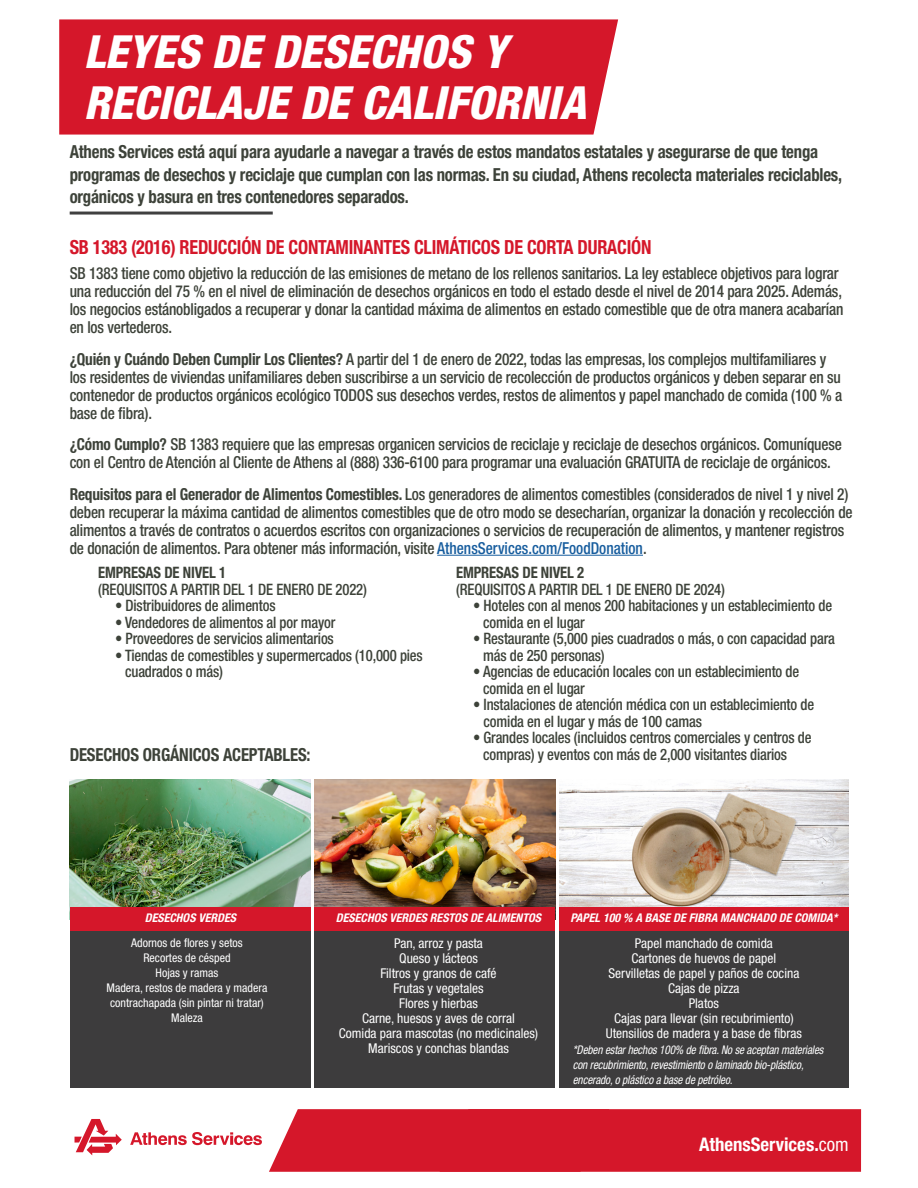
<style>
.page{position:relative;width:918px;height:1188px;background:#fff}
.page>*{position:absolute;margin:0;border:0;box-sizing:border-box;transform-origin:0 0}
.t1{font:italic 800 condensed 45.75px "Helvetica Neue LT Std";color:#fff}
.t2{font:700 condensed 19.5px "Helvetica Neue LT Std";letter-spacing:-.01em;color:#d5172a;scale:.93 1}
.t3{font:700 condensed 18.75px "Helvetica Neue LT Std";color:#fff}
.t4{font:700 condensed 18px/22.5px "Helvetica Neue LT Std";letter-spacing:-.01em;color:#3d4239;scale:.93 1}
.t5{font:500 condensed 16.5px/18px "Helvetica Neue LT Std";letter-spacing:-.01em;color:#3d4239;scale:.93 1}
.t6{font:500 condensed 15.75px/16.5px "Helvetica Neue LT Std";letter-spacing:-.01em;color:#3d4239;scale:.93 1}
.t7{font:700 condensed 15.75px "Helvetica Neue LT Std";letter-spacing:-.01em;color:#3d4239;scale:.93 1}
.t8{font:condensed 13.5px "Helvetica Neue LT Std";color:#fff}
.t9{font:italic condensed 12px "Helvetica Neue LT Std";letter-spacing:-.01em;color:#fff;scale:.93 1}
.t10{font:condensed 12px "Helvetica Neue LT Std";color:#fff}
.t11{font:italic 700 condensed 12px "Helvetica Neue LT Std";color:#fff}
.s1{font-weight:700}
.s2{color:#175d9e}
.s3{font-weight:400}
</style>
<div class="page">
<div style="left:269px;top:1109px;width:592px;height:63px;background:#d5172a"></div>
<svg style="left:130px;top:1132px;width:132px;height:13px"></svg>
<svg style="left:75px;top:1119px;width:47px;height:36px"></svg>
<div style="left:59px;top:19px;width:559px;height:116px;background:#d5172a"></div>
<hr style="left:437px;top:555px;width:206px;height:1px;background:#175d9e">
<img style="left:70px;top:779px;width:241px;height:128px">
<div style="left:70px;top:919px;width:241px;height:169px;background:#3d3c3d"></div>
<img style="left:314px;top:779px;width:241px;height:128px">
<div style="left:314px;top:919px;width:241px;height:169px;background:#3d3c3d"></div>
<img style="left:559px;top:779px;width:290px;height:128px">
<div style="left:559px;top:919px;width:290px;height:169px;background:#3d3c3d"></div>
<div style="left:70px;top:907px;width:241px;height:24px;background:#d5172a"></div>
<div style="left:314px;top:907px;width:241px;height:24px;background:#d5172a"></div>
<div style="left:559px;top:907px;width:290px;height:24px;background:#d5172a"></div>
<hr style="left:70px;top:212px;width:203px;height:3px;background:#404040">
<p class="t1" style="left:84px;top:23px;width:425px">LEYES DE DESECHOS Y</p>
<p class="t1" style="left:84px;top:74px;width:504px">RECICLAJE DE CALIFORNIA</p>
<p class="t4" style="left:70px;top:141px;width:832px">Athens Services está aquí para ayudarle a navegar a través de estos mandatos estatales y asegurarse de que tenga programas de desechos y reciclaje que cumplan con las normas. En su ciudad, Athens recolecta materiales reciclables, orgánicos y basura en tres contenedores separados.</p>
<p class="t2" style="left:70px;top:236px;width:627px">SB 1383 (2016) REDUCCIÓN DE CONTAMINANTES CLIMÁTICOS DE CORTA DURACIÓN</p>
<p class="t5" style="left:70px;top:264px;width:834px">SB 1383 tiene como objetivo la reducción de las emisiones de metano de los rellenos sanitarios. La ley establece objetivos para lograr una reducción del 75 % en el nivel de eliminación de desechos orgánicos en todo el estado desde el nivel de 2014 para 2025. Además, los negocios estánobligados a recuperar y donar la cantidad máxima de alimentos en estado comestible que de otra manera acabarían en los vertederos.</p>
<p class="t5" style="left:70px;top:350px;width:832px"><span class="s1">¿Quién y Cuándo Deben Cumplir Los Clientes?</span> A partir del 1 de enero de 2022, todas las empresas, los complejos multifamiliares y los residentes de viviendas unifamiliares deben suscribirse a un servicio de recolección de productos orgánicos y deben separar en su contenedor de productos orgánicos ecológico TODOS sus desechos verdes, restos de alimentos y papel manchado de comida (100 % a base de fibra).</p>
<p class="t5" style="left:70px;top:435px;width:832px"><span class="s1">¿Cómo Cumplo?</span> SB 1383 requiere que las empresas organicen servicios de reciclaje y reciclaje de desechos orgánicos. Comuníquese con el Centro de Atención al Cliente de Athens al (888) 336-6100 para programar una evaluación GRATUITA de reciclaje de orgánicos.</p>
<p class="t5" style="left:70px;top:485px;width:843px"><span class="s1">Requisitos para el Generador de Alimentos Comestibles.</span> Los generadores de alimentos comestibles (considerados de nivel 1 y nivel 2) deben recuperar la máxima cantidad de alimentos comestibles que de otro modo se desecharían, organizar la donación y recolección de alimentos a través de contratos o acuerdos escritos con organizaciones o servicios de recuperación de alimentos, y mantener registros de donación de alimentos. Para obtener más información, visite <span class="s2">AthensServices.com/FoodDonation</span>.</p>
<p class="t7" style="left:98px;top:563px;width:139px">EMPRESAS DE NIVEL 1</p>
<p class="t6" style="left:98px;top:581px;width:290px">(REQUISITOS A PARTIR DEL 1 DE ENERO DE 2022)</p>
<p class="t6" style="left:115px;top:597px;width:174px">• Distribuidores de alimentos</p>
<p class="t6" style="left:115px;top:614px;width:239px">• Vendedores de alimentos al por mayor</p>
<p class="t6" style="left:115px;top:630px;width:237px">• Proveedores de servicios alimentarios</p>
<p class="t6" style="left:115px;top:647px;width:332px">• Tiendas de comestibles y supermercados (10,000 pies</p>
<p class="t6" style="left:125px;top:663px;width:107px">cuadrados o más)</p>
<p class="t4" style="left:70px;top:743px;width:261px">DESECHOS ORGÁNICOS ACEPTABLES:</p>
<p class="t6" style="left:456px;top:564px;width:290px"><span class="s1">EMPRESAS DE NIVEL 2<br></span>(REQUISITOS A PARTIR DEL 1 DE ENERO DE 2024)</p>
<p class="t6" style="left:473px;top:597px;width:388px">• Hoteles con al menos 200 habitaciones y un establecimiento de</p>
<p class="t6" style="left:483px;top:614px;width:111px">comida en el lugar</p>
<p class="t6" style="left:473px;top:630px;width:390px">• Restaurante (5,000 pies cuadrados o más, o con capacidad para</p>
<p class="t6" style="left:483px;top:647px;width:132px">más de 250 personas)</p>
<p class="t6" style="left:473px;top:663px;width:352px">• Agencias de educación locales con un establecimiento de</p>
<p class="t6" style="left:483px;top:680px;width:111px">comida en el lugar</p>
<p class="t6" style="left:484px;top:696px;width:357px;text-indent:-11px">• Instalaciones de atención médica con un establecimiento de comida en el lugar y más de 100 camas</p>
<p class="t6" style="left:473px;top:729px;width:365px">• Grandes locales (incluidos centros comerciales y centros de</p>
<p class="t6" style="left:483px;top:746px;width:328px">compras) y eventos con más de 2,000 visitantes diarios</p>
<p class="t11" style="left:145px;top:911px;width:93px">DESECHOS VERDES</p>
<p class="t11" style="left:336px;top:911px;width:207px">DESECHOS VERDES RESTOS DE ALIMENTOS</p>
<p class="t11" style="left:570px;top:911px;width:269px">PAPEL 100 % A BASE DE FIBRA MANCHADO DE COMIDA*</p>
<p class="t10" style="left:131px;top:936px;width:113px">Adornos de flores y setos</p>
<p class="t10" style="left:143px;top:951px;width:89px">Recortes de césped</p>
<p class="t10" style="left:156px;top:966px;width:64px">Hojas y ramas</p>
<p class="t10" style="left:107px;top:981px;width:162px">Madera, restos de madera y madera</p>
<p class="t10" style="left:110px;top:996px;width:155px">contrachapada (sin pintar ni tratar)</p>
<p class="t10" style="left:171px;top:1011px;width:33px">Maleza</p>
<p class="t8" style="left:394px;top:935px;width:90px">Pan, arroz y pasta</p>
<p class="t8" style="left:399px;top:950px;width:80px">Queso y lácteos</p>
<p class="t8" style="left:380px;top:965px;width:118px">Filtros y granos de café</p>
<p class="t8" style="left:393px;top:980px;width:92px">Frutas y vegetales</p>
<p class="t8" style="left:399px;top:995px;width:80px">Flores y hierbas</p>
<p class="t8" style="left:362px;top:1010px;width:154px">Carne, huesos y aves de corral</p>
<p class="t8" style="left:339px;top:1025px;width:201px">Comida para mascotas (no medicinales)</p>
<p class="t8" style="left:368px;top:1040px;width:142px">Mariscos y conchas blandas</p>
<p class="t8" style="left:635px;top:935px;width:140px">Papel manchado de comida</p>
<p class="t8" style="left:632px;top:950px;width:146px">Cartones de huevos de papel</p>
<p class="t8" style="left:608px;top:965px;width:192px">Servilletas de papel y paños de cocina</p>
<p class="t8" style="left:668px;top:980px;width:73px">Cajas de pizza</p>
<p class="t8" style="left:689px;top:995px;width:32px">Platos</p>
<p class="t8" style="left:614px;top:1010px;width:181px">Cajas para llevar (sin recubrimiento)</p>
<p class="t8" style="left:606px;top:1025px;width:198px">Utensilios de madera y a base de fibras</p>
<p class="t9" style="left:573px;top:1043px;width:271px">*Deben estar hechos 100% de fibra. No se aceptan materiales</p>
<p class="t9" style="left:573px;top:1058px;width:250px">con recubrimiento, revestimiento o laminado bio-plástico,</p>
<p class="t9" style="left:573px;top:1073px;width:173px">encerado, o plástico a base de petróleo.</p>
<p class="t3" style="left:699px;top:1133px;width:151px">AthensServices.<span class="s3">com</span></p>
</div>
